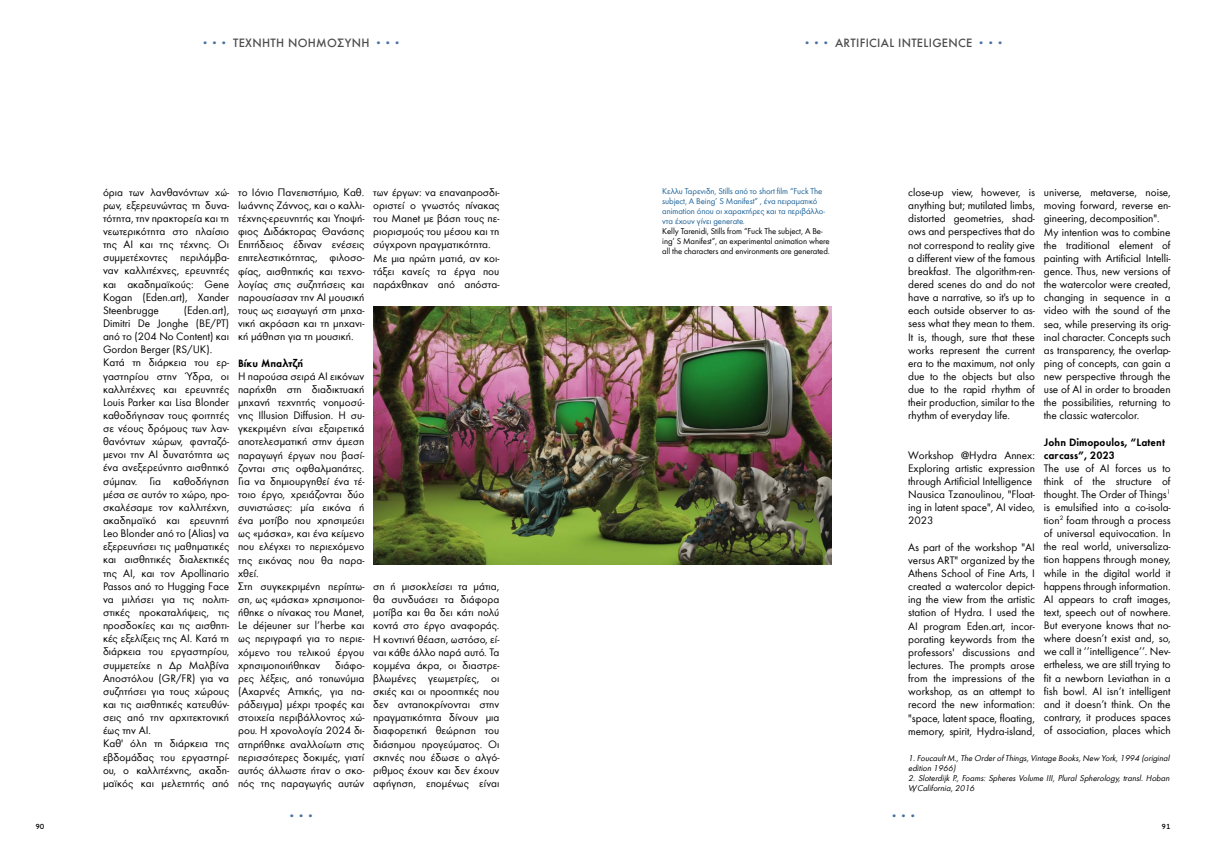
<style>
.page{position:relative;width:1205px;height:851px;background:#fff}
.page>*{position:absolute;margin:0;border:0;box-sizing:border-box;transform-origin:0 0}
.t1{font:500 15px "Futura Greek";color:#4771a3}
.t2{font:500 12.5px "Futura Greek";letter-spacing:.025em;color:#4d4d4f}
.t3{font:11.25px/13.1px "Futura Greek";color:#000;text-align:justify}
.t4{font:600 11.25px/13.1px "Futura Greek";color:#000}
.t5{font:italic 8.75px/10px "Futura Greek";color:#000}
.t6{font:8.75px/10px "Futura Greek";letter-spacing:-.01em;color:#1e6398}
.t7{font:8.75px/10px "Futura Greek";letter-spacing:-.01em;color:#000}
.t8{font:500 7.5px "PF Textbook";color:#000}
.s1{font-size:15px;color:#4771a3}
</style>
<div class="page">
<img style="left:373px;top:306px;width:459px;height:258px">
<p class="t2" style="left:201px;top:35px;width:203px"><span class="s1">•••</span> ΤΕΧΝΗΤΗ ΝΟΗΜΟΣΥΝΗ <span class="s1">•••</span></p>
<p class="t3" style="left:103px;top:185px;width:128px">όρια των λανθανόντων χώ&shy;ρων, εξερευνώντας τη δυνα&shy;τότητα, την πρακτορεία και τη νεωτερικότητα στο πλαίσιο της AI και της τέχνης. Οι συμμετέχοντες περιλάμβα&shy;ναν καλλιτέχνες, ερευνητές και ακαδημαϊκούς: Gene Kogan (Eden.art), Xander Steenbrugge</p>
<p class="t3" style="left:103px;top:304px;width:128px;text-align:left;text-indent:81px">(Eden.art),<br>Dimitri De Jonghe (BE/PT) από το (204 No Content) και<br>Gordon Berger (RS/UK).<br>Κατά τη διάρκεια του ερ&shy;γαστηρίου στην Ύδρα, οι καλλιτέχνες και ερευνητές<br>Louis Parker και Lisa Blonder καθοδήγησαν τους φοιτητές σε νέους δρόμους των λαν&shy;θανόντων χώρων, φανταζό&shy;μενοι την AI δυνατότητα ως ένα ανεξερεύνητο αισθητικό σύμπαν. Για καθοδήγηση μέσα σε αυτόν το χώρο, προ&shy;σκαλέσαμε τον καλλιτέχνη, ακαδημαϊκό και ερευνητή<br>Leo Blonder από το (Alias) να εξερευνήσει τις μαθηματικές και αισθητικές διαλεκτικές της AI, και τον Apollinario<br>Passos από το Hugging Face να μιλήσει για τις πολιτι&shy;στικές προκαταλήψεις, τις προσδοκίες και τις αισθητι&shy;κές εξελίξεις της AI. Κατά τη διάρκεια του εργαστηρίου, συμμετείχε η Δρ Μαλβίνα<br>Αποστόλου (GR/FR) για να συζητήσει για τους χώρους και τις αισθητικές κατευθύν&shy;σεις από την αρχιτεκτονική έως την AI.<br>Καθ' όλη τη διάρκεια της εβδομάδας του εργαστηρί&shy;ου, ο καλλιτέχνης, ακαδη&shy;μαϊκός και μελετητής από</p>
<p class="t3" style="left:238px;top:186px;width:128px">το Ιόνιο Πανεπιστήμιο, Καθ.<br>Ιωάννης Ζάννος, και ο καλλι&shy;τέχνης-ερευνητής και Υποψή&shy;φιος Διδάκτορας Θανάσης Επιτήδειος έδιναν ενέσεις επιτελεστικότητας, φιλοσο&shy;φίας, αισθητικής και τεχνο&shy;λογίας στις συζητήσεις και παρουσίασαν την AI μουσική τους ως εισαγωγή στη μηχα&shy;νική ακρόαση και τη μηχανι&shy;κή μάθηση για τη μουσική.</p>
<p class="t4" style="left:238px;top:356px;width:67px">Βίκυ Μπαλτζή</p>
<p class="t3" style="left:238px;top:369px;width:128px;text-align:left">Η παρούσα σειρά ΑΙ εικόνων παρήχθη στη διαδικτυακή μηχανή τεχνητής νοημοσύ&shy;νης Illusion Diffusion. Η συ&shy;γκεκριμένη είναι εξαιρετικά αποτελεσματική στην άμεση παραγωγή έργων που βασί&shy;ζονται στις οφθαλμαπάτες.<br>Για να δημιουργηθεί ένα τέ&shy;τοιο έργο, χρειάζονται δύο συνιστώσες: μία εικόνα ή ένα μοτίβο που χρησιμεύει ως «μάσκα», και ένα κείμενο που ελέγχει το περιεχόμενο της εικόνας που θα παρα&shy;χθεί.<br>Στη συγκεκριμένη περίπτω&shy;ση, ως «μάσκα» χρησιμοποι&shy;ήθηκε ο πίνακας του Manet,<br>Le déjeuner sur l’herbe και ως περιγραφή για το περιε&shy;χόμενο του τελικού έργου χρησιμοποιήθηκαν</p>
<p class="t3" style="left:238px;top:658px;width:128px;text-indent:97px">διάφο&shy;ρες λέξεις, από τοπωνύμια (Αχαρνές Αττικής, για πα&shy;ράδειγμα) μέχρι τροφές και στοιχεία περιβάλλοντος χώ&shy;ρου. Η χρονολογία 2024 δι&shy;ατηρήθηκε αναλλοίωτη στις περισσότερες δοκιμές, γιατί αυτός άλλωστε ήταν ο σκο&shy;πός της παραγωγής αυτών</p>
<p class="t3" style="left:373px;top:186px;width:128px;text-align:left">των έργων: να επαναπροσδι&shy;οριστεί ο γνωστός πίνακας του Manet με βάση τους πε&shy;ριορισμούς του μέσου και τη σύγχρονη πραγματικότητα.<br>Με μια πρώτη ματιά, αν κοι&shy;τάξει κανείς τα έργα που παράχθηκαν από απόστα-</p>
<p class="t3" style="left:373px;top:580px;width:128px">ση ή μισοκλείσει τα μάτια, θα συνδυάσει τα διάφορα μοτίβα και θα δει κάτι πολύ κοντά στο έργο αναφοράς.<br>Η κοντινή θέαση, ωστόσο, εί&shy;ναι κάθε άλλο παρά αυτό. Τα κομμένα άκρα, οι διαστρε&shy;βλωμένες γεωμετρίες, οι σκιές και οι προοπτικές που δεν ανταποκρίνονται στην πραγματικότητα δίνουν μια διαφορετική θεώρηση του διάσημου προγεύματος. Οι σκηνές που έδωσε ο αλγό&shy;ριθμος έχουν και δεν έχουν αφήγηση, επομένως είναι</p>
<h1 class="t1" style="left:287px;top:805px;width:29px">•••</h1>
<p class="t2" style="left:803px;top:35px;width:203px"><span class="s1">•••</span> ARTIFICIAL INTELIGENCE <span class="s1">•••</span></p>
<p class="t6" style="left:662px;top:186px;width:164px">Kελλυ Ταρενιδη, Stills από τo short film “Fuck The subject, A Being’ S Manifest” , ένα πειραματικό animation όπου οι χαρακτήρες και τα περιβάλλο&shy;ντα έχουν γίνει generate.</p>
<p class="t7" style="left:662px;top:226px;width:169px">Kelly Tarenidi, Stills from “Fuck The subject, A Be&shy;ing’ S Manifest”, an experimental animation where all the characters and environments are generated.</p>
<p class="t3" style="left:908px;top:186px;width:128px">close-up view, however, is anything but; mutilated limbs, distorted geometries, shad&shy;ows and perspectives that do not correspond to reality give a different view of the famous breakfast. The algorithm-ren&shy;dered scenes do and do not have a narrative, so it's up to each outside observer to as&shy;sess what they mean to them.<br>It is, though, sure that these works represent the current era to the maximum, not only due to the objects but also due to the rapid rhythm of their production, similar to the rhythm of everyday life.</p>
<p class="t3" style="left:908px;top:448px;width:128px;text-align:left">Workshop @Hydra Annex:<br>Exploring artistic expression through Artificial Intelligence<br>Nausica Tzanoulinou, "Float&shy;ing in latent space", AI video,<br>2023</p>
<p class="t3" style="left:908px;top:540px;width:128px">As part of the workshop "AI versus ART" organized by the Athens School of Fine Arts, I created a watercolor depict&shy;ing the view from the artistic station of Hydra. I used the AI program Eden.art, incor&shy;porating keywords from the professors' discussions and lectures. The prompts arose from the impressions of the workshop, as an attempt to record the new information: "space, latent space, floating, memory, spirit, Hydra-island,</p>
<p class="t3" style="left:1044px;top:186px;width:128px;text-align:left">universe, metaverse, noise, moving forward, reverse en&shy;gineering, decomposition".<br>My intention was to combine the traditional element of painting with Artificial Intelli&shy;gence. Thus, new versions of the watercolor were created, changing in sequence in a video with the sound of the sea, while preserving its orig&shy;inal character. Concepts such as transparency, the overlap&shy;ping of concepts, can gain a new perspective through the use of AI in order to broaden the possibilities, returning to the classic watercolor.</p>
<p class="t4" style="left:1044px;top:435px;width:123px">John Dimopoulos, “Latent carcass”, 2023</p>
<p class="t3" style="left:1044px;top:462px;width:128px">The use of AI forces us to think of the structure of thought. The Order of Things<sup>1 </sup>is emulsified into a co-isola&shy;tion<sup>2</sup> foam through a process of universal equivocation. In the real world, universaliza&shy;tion happens through money, while in the digital world it happens through information.<br>AI appears to craft images, text, speech out of nowhere.<br>But everyone knows that no&shy;where doesn’t exist and, so, we call it ‘’intelligence’’. Nev&shy;ertheless, we are still trying to fit a newborn Leviathan in a fish bowl. AI isn’t intelligent and it doesn’t think. On the contrary, it produces spaces of association, places which</p>
<p class="t5" style="left:908px;top:753px;width:263px">1. Foucault M., The Order of Things, Vintage Books, New York, 1994 (original edition 1966)</p>
<p class="t5" style="left:908px;top:773px;width:263px">2. Sloterdijk P., Foams: Spheres Volume III, Plural Spherology, transl. Hoban<br>W., California, 2016</p>
<h1 class="t1" style="left:890px;top:805px;width:29px">•••</h1>
<p class="t8" style="left:35px;top:822px;width:11px">90</p>
<p class="t8" style="left:1161px;top:822px;width:11px">91</p>
</div>
